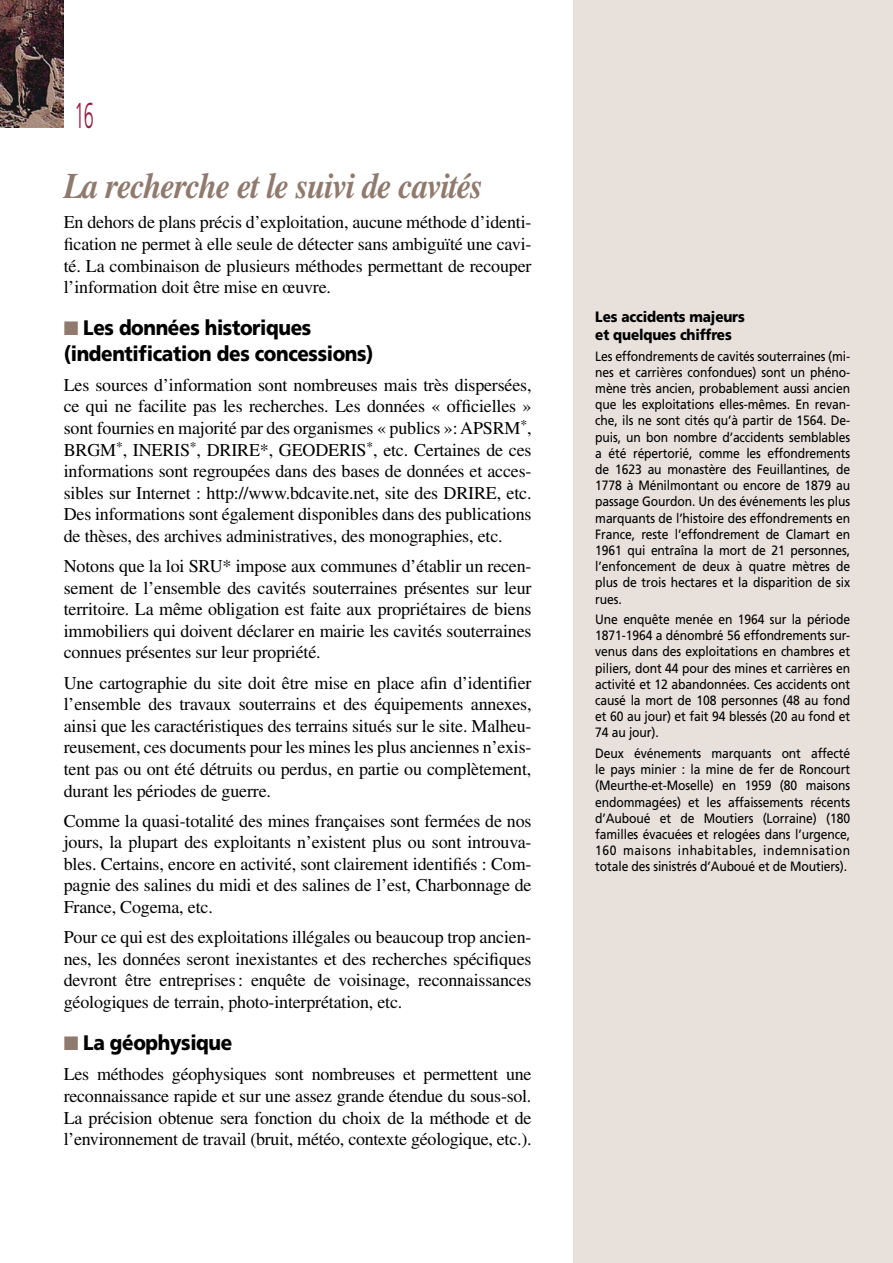
<style>
.page{position:relative;width:893px;height:1263px;background:#fff}
.page>*{position:absolute;margin:0;border:0;box-sizing:border-box;transform-origin:0 0}
.t1{font:italic 700 36px "Times";letter-spacing:-.03em;color:#907a6e;scale:.9 1}
.t2{font:300 36px "Frutiger";color:#951b3c;scale:.5 1}
.t3{font:900 21px/25.2px "Frutiger";letter-spacing:-.02em;color:#000;scale:.9 1}
.t4{font:18px/21.6px "Times";letter-spacing:-.01em;color:#000;text-align:justify}
.t5{font:900 15px/18px "Frutiger";letter-spacing:-.01em;color:#000;scale:.9 1}
.t6{font:13.5px/16.2px "Frutiger";letter-spacing:-.01em;color:#000;text-align:justify;scale:.9 1}
</style>
<div class="page">
<div style="left:574px;top:0;width:319px;height:1263px;background:#e7e0db"></div>
<img style="left:0;top:0;width:64px;height:127px">
<h1 class="t2" style="left:75px;top:95px;width:40px">16</h1>
<h1 class="t1" style="left:64px;top:165px;width:467px">La recherche et le suivi de cavités</h1>
<p class="t4" style="left:64px;top:211px;width:469px">En dehors de plans précis d’exploitation, aucune méthode d’identi&shy;fication ne permet à elle seule de détecter sans ambiguïté une cavi&shy;té. La combinaison de plusieurs méthodes permettant de recouper l’information doit être mise en œuvre.</p>
<p class="t3" style="left:64px;top:315px;width:346px;text-indent:19px">Les données historiques (indentification des concessions)</p>
<p class="t4" style="left:64px;top:374px;width:469px">Les sources d’information sont nombreuses mais très dispersées, ce qui ne facilite pas les recherches. Les données « officielles » sont fournies en majorité par des organismes « publics »: APSRM<sup>*</sup>, BRGM<sup>*</sup>, INERIS<sup>*</sup>, DRIRE*, GEODERIS<sup>*</sup>, etc. Certaines de ces informations sont regroupées dans des bases de données et acces&shy;sibles sur Internet : http://www.bdcavite.net, site des DRIRE, etc.<br>Des informations sont également disponibles dans des publications de thèses, des archives administratives, des monographies, etc.</p>
<p class="t4" style="left:64px;top:555px;width:469px">Notons que la loi SRU* impose aux communes d’établir un recen&shy;sement de l’ensemble des cavités souterraines présentes sur leur territoire. La même obligation est faite aux propriétaires de biens immobiliers qui doivent déclarer en mairie les cavités souterraines connues présentes sur leur propriété.</p>
<p class="t4" style="left:64px;top:672px;width:469px">Une cartographie du site doit être mise en place afin d’identifier l’ensemble des travaux souterrains et des équipements annexes, ainsi que les caractéristiques des terrains situés sur le site. Malheu&shy;reusement, ces documents pour les mines les plus anciennes n’exis&shy;tent pas ou ont été détruits ou perdus, en partie ou complètement, durant les périodes de guerre.</p>
<p class="t4" style="left:64px;top:810px;width:469px">Comme la quasi-totalité des mines françaises sont fermées de nos jours, la plupart des exploitants n’existent plus ou sont introuva&shy;bles. Certains, encore en activité, sont clairement identifiés : Com&shy;pagnie des salines du midi et des salines de l’est, Charbonnage de France, Cogema, etc.</p>
<p class="t4" style="left:64px;top:926px;width:469px">Pour ce qui est des exploitations illégales ou beaucoup trop ancien&shy;nes, les données seront inexistantes et des recherches spécifiques devront être entreprises: enquête de voisinage, reconnaissances géologiques de terrain, photo-interprétation, etc.</p>
<p class="t3" style="left:83px;top:1030px;width:167px">La géophysique</p>
<p class="t4" style="left:64px;top:1063px;width:469px">Les méthodes géophysiques sont nombreuses et permettent une reconnaissance rapide et sur une assez grande étendue du sous-sol.<br>La précision obtenue sera fonction du choix de la méthode et de l’environnement de travail (bruit, météo, contexte géologique, etc.).</p>
<p class="t5" style="left:595px;top:308px;width:168px">Les accidents majeurs et quelques chiffres</p>
<p class="t6" style="left:595px;top:348px;width:285px">Les effondrements de cavités souterraines (mi&shy;nes et carrières confondues) sont un phéno&shy;mène très ancien, probablement aussi ancien que les exploitations elles-mêmes. En revan&shy;che, ils ne sont cités qu’à partir de 1564. De&shy;puis, un bon nombre d’accidents semblables a été répertorié, comme les effondrements de 1623 au monastère des Feuillantines, de 1778 à Ménilmontant ou encore de 1879 au passage Gourdon. Un des événements les plus marquants de l’histoire des effondrements en France, reste l’effondrement de Clamart en 1961 qui entraîna la mort de 21 personnes, l’enfoncement de deux à quatre mètres de plus de trois hectares et la disparition de six rues.</p>
<p class="t6" style="left:595px;top:611px;width:285px">Une enquête menée en 1964 sur la période 1871-1964 a dénombré 56 effondrements sur&shy;venus dans des exploitations en chambres et piliers, dont 44 pour des mines et carrières en activité et 12 abandonnées. Ces accidents ont causé la mort de 108 personnes (48 au fond et 60 au jour) et fait 94 blessés (20 au fond et 74 au jour).</p>
<p class="t6" style="left:595px;top:745px;width:285px">Deux événements marquants ont affecté le pays minier : la mine de fer de Roncourt (Meurthe-et-Moselle) en 1959 (80 maisons endommagées) et les affaissements récents d’Auboué et de Moutiers (Lorraine) (180 familles évacuées et relogées dans l’urgence, 160 maisons inhabitables, indemnisation totale des sinistrés d’Auboué et de Moutiers).</p>
</div>
